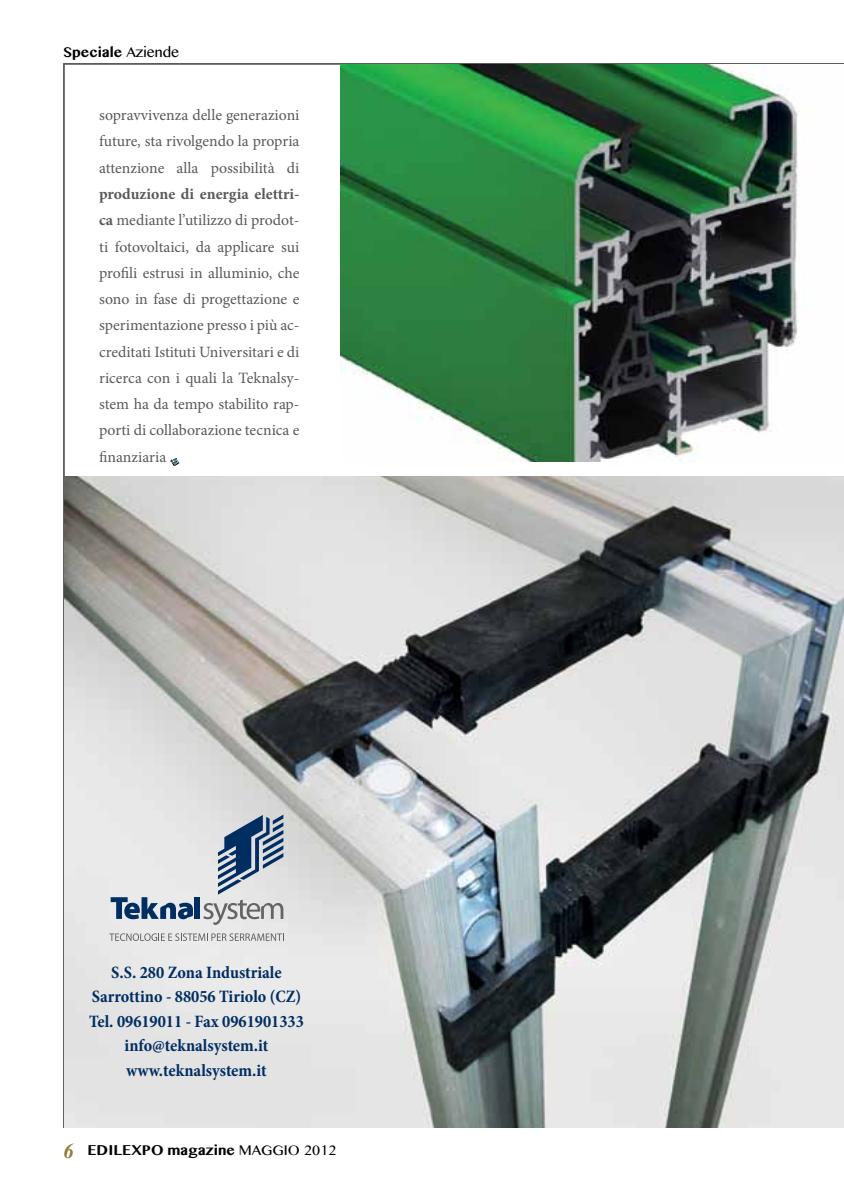
<style>
.page{position:relative;width:844px;height:1191px;background:#fff}
.page>*{position:absolute;margin:0;border:0;box-sizing:border-box;transform-origin:0 0}
.t1{font:700 condensed 17.5px/24.5px "Minion Pro";color:#002d62;text-align:center}
.t2{font:15.75px/26.2px "Minion Pro";color:#58595b;text-align:justify}
.t3{font:700 14px "Oriya MN";color:#000}
.s1{font-weight:400}
.s2{font-weight:700}
.s3{font-family:"Times New Roman";font-style:italic;font-size:21px;color:#917a3a}
</style>
<div class="page">
<img style="left:64px;top:476px;width:779px;height:652px">
<img style="left:340px;top:65px;width:458px;height:396px">
<svg style="left:111px;top:897px;width:82px;height:22px;background:#6e86a2"></svg>
<div style="left:194px;top:897px;width:6px;height:22px;background:#002d62"></div>
<svg style="left:203px;top:814px;width:80px;height:111px;background:#a6b0bd"></svg>
<svg style="left:109px;top:933px;width:175px;height:8px"></svg>
<svg style="left:170px;top:458px;width:10px;height:8px"></svg>
<p class="t3" style="left:63px;top:44px;width:118px">Speciale <span class="s1">Aziende</span></p>
<p class="t2" style="left:99px;top:102px;width:202px">sopravvivenza delle generazioni future, sta rivolgendo la propria attenzione alla possibilità di</p>
<p class="t2" style="left:99px;top:181px;width:202px"><span class="s2">produzione di energia elettri&shy;ca</span> mediante l’utilizzo di prodot&shy;ti fotovoltaici, da applicare sui profili estrusi in alluminio, che sono in fase di progettazione e sperimentazione presso i più ac&shy;creditati Istituti Universitari e di ricerca con i quali la Teknalsy&shy;stem ha da tempo stabilito rap&shy;porti di collaborazione tecnica e finanziaria</p>
<p class="t1" style="left:89px;top:960px;width:216px">S.S. 280 Zona Industriale<br>Sarrottino - 88056 Tiriolo (CZ)<br>Tel. 09619011 - Fax 0961901333 info@teknalsystem.it www.teknalsystem.it</p>
<p class="t3" style="left:63px;top:1141px;width:275px"><span class="s3">6</span> EDILEXPO magazine <span class="s1">MAGGIO 2012</span></p>
</div>
